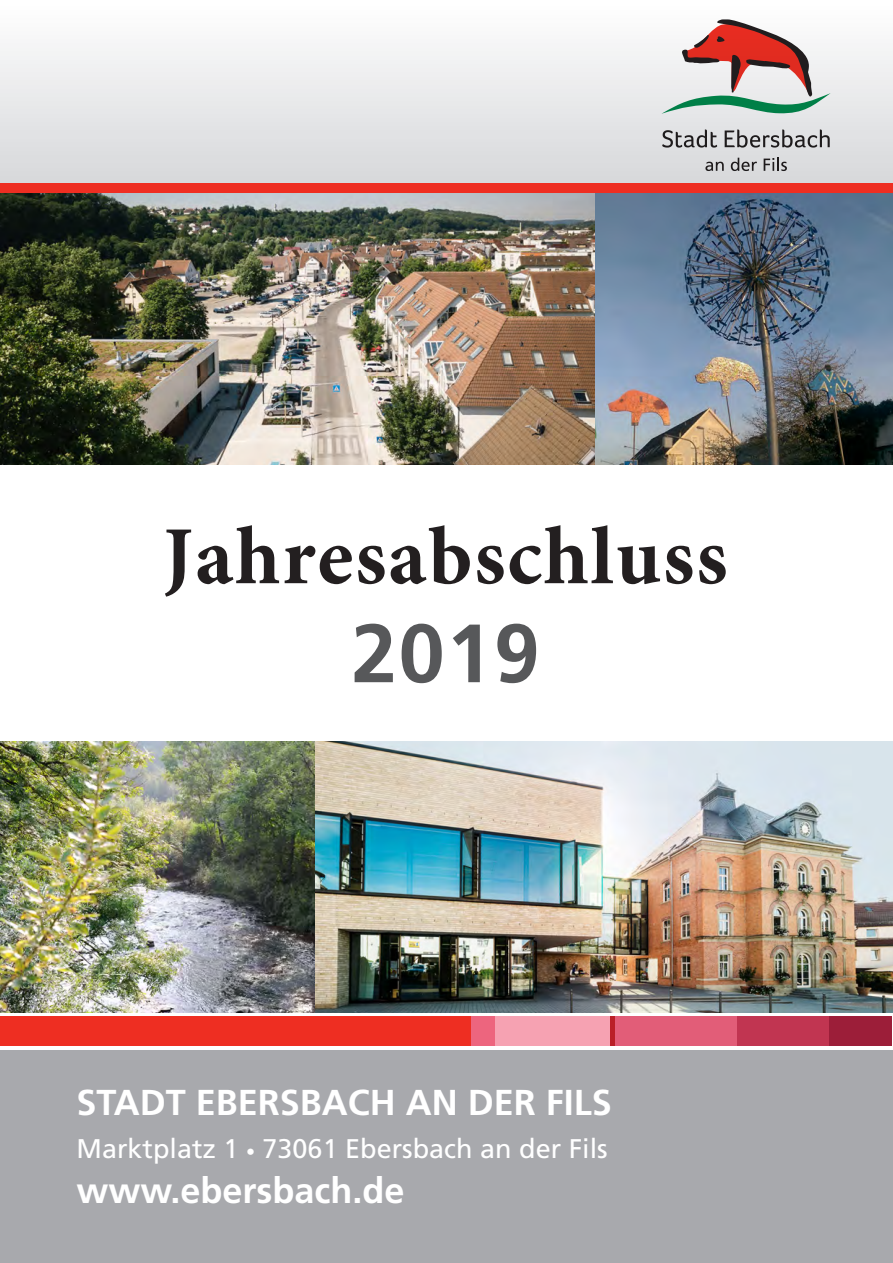
<style>
.page{position:relative;width:893px;height:1263px;background:#fff}
.page>*{position:absolute;margin:0;border:0;box-sizing:border-box;transform-origin:0 0}
.Einf__Abs{font:700 82.5px/99px "Minion Pro";letter-spacing:.02em;color:#231f20;text-align:center}
.t1{font:700 36px "Frutiger";color:#fff}
.t2{font:27px "Frutiger";color:#fff}
.s1{font-family:"Frutiger";color:#57585a}
.s2{font-size:18px}
</style>
<div class="page">
<img style="left:315px;top:741px;width:578px;height:271px">
<div style="left:0;top:0;width:893px;height:183px;background:linear-gradient(to bottom,#fff,#d6d8da)"></div>
<div style="left:0;top:1050px;width:893px;height:213px;background:#a8a9ad"></div>
<div style="left:0;top:1016px;width:471px;height:30px;background:#ee2e22"></div>
<div style="left:471px;top:1016px;width:25px;height:30px;background:#ed657e"></div>
<div style="left:496px;top:1016px;width:114px;height:30px;background:#f6a2b2"></div>
<div style="left:610px;top:1016px;width:5px;height:30px;background:#ba1f27"></div>
<div style="left:615px;top:1016px;width:123px;height:30px;background:#e25d78"></div>
<div style="left:737px;top:1016px;width:92px;height:30px;background:#c13551"></div>
<div style="left:829px;top:1016px;width:63px;height:30px;background:#9c1e39"></div>
<svg style="left:661px;top:19px;width:170px;height:95px"></svg>
<svg style="left:662px;top:129px;width:55px;height:19px"></svg>
<svg style="left:725px;top:129px;width:105px;height:19px"></svg>
<svg style="left:705px;top:162px;width:19px;height:9px"></svg>
<svg style="left:731px;top:158px;width:26px;height:13px"></svg>
<svg style="left:764px;top:158px;width:23px;height:13px"></svg>
<div style="left:0;top:183px;width:893px;height:10px;background:#ee2e22"></div>
<img style="left:0;top:741px;width:315px;height:271px">
<img style="left:0;top:193px;width:893px;height:271px">
<p class="Einf__Abs" style="left:163px;top:506px;width:566px">Jahresabschluss<br><span class="s1">2019</span></p>
<p class="t1" style="left:77px;top:1081px;width:537px">STADT EBERSBACH AN DER FILS</p>
<p class="t2" style="left:77px;top:1132px;width:533px">Marktplatz 1 <span class="s2">•</span> 73061 Ebersbach an der Fils</p>
<p class="t1" style="left:77px;top:1169px;width:330px">www.ebersbach.de</p>
</div>
